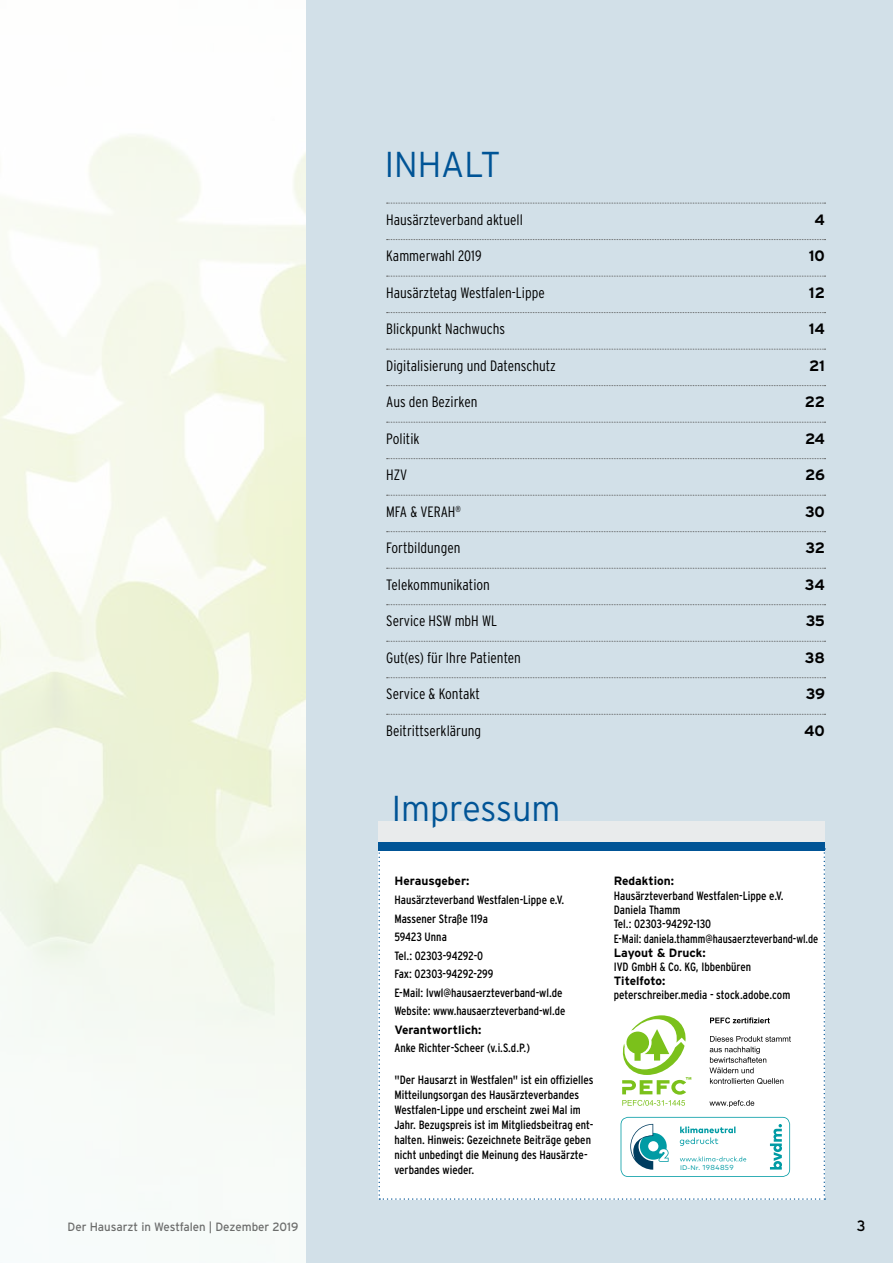
<style>
.page{position:relative;width:893px;height:1263px;background:#fff}
.page>*{position:absolute;margin:0;border:0;box-sizing:border-box;transform-origin:0 0}
.t1{font:300 36px "Interstate";color:#005496;scale:.95 1}
.t2{font:300 condensed 15px "Interstate";color:#000}
.t3{font:700 15px "Interstate";letter-spacing:-.015em;color:#000}
.t4{font:15px "Interstate";color:#000;scale:.96 1}
.t5{font:condensed 12px/18.5px "Interstate";color:#000}
.t6{font:700 12px "Interstate";color:#000}
.t7{font:12px "Interstate";color:#706f6f;scale:.96 1}
.t8{font:7.2px "Mark Pro";letter-spacing:.05em;color:#009ba4}
.s1{font-family:"Mark OT";font-size:6.6px}
</style>
<div class="page">
<div style="left:306px;top:0;width:587px;height:1263px;background:#d2e0e8"></div>
<div style="left:378px;top:821px;width:447px;height:21px;background:#e9ebec"></div>
<div style="left:378px;top:842px;width:447px;height:8px;background:#005496"></div>
<svg style="left:387px;top:203px;width:439px;height:1px"></svg>
<svg style="left:387px;top:239px;width:439px;height:1px"></svg>
<svg style="left:387px;top:276px;width:439px;height:1px"></svg>
<svg style="left:387px;top:312px;width:439px;height:1px"></svg>
<svg style="left:387px;top:349px;width:439px;height:1px"></svg>
<svg style="left:387px;top:385px;width:439px;height:1px"></svg>
<svg style="left:387px;top:422px;width:439px;height:1px"></svg>
<svg style="left:387px;top:458px;width:439px;height:1px"></svg>
<svg style="left:387px;top:495px;width:439px;height:1px"></svg>
<svg style="left:387px;top:531px;width:439px;height:1px"></svg>
<svg style="left:387px;top:568px;width:439px;height:1px"></svg>
<svg style="left:387px;top:604px;width:439px;height:1px"></svg>
<svg style="left:387px;top:641px;width:439px;height:1px"></svg>
<svg style="left:387px;top:677px;width:439px;height:1px"></svg>
<svg style="left:387px;top:714px;width:439px;height:1px"></svg>
<div style="left:379px;top:850px;width:446px;height:350px;background:#fff"></div>
<p class="t7" style="left:68px;top:1220px;width:242px">Der Hausarzt in Westfalen | Dezember 2019</p>
<h1 class="t1" style="left:385px;top:144px;width:123px">INHALT</h1>
<p class="t2" style="left:386px;top:211px;width:138px">Hausärzteverband aktuell</p>
<p class="t3" style="left:814px;top:211px;width:12px">4</p>
<p class="t2" style="left:386px;top:248px;width:97px">Kammerwahl 2019</p>
<p class="t3" style="left:809px;top:248px;width:18px">10</p>
<p class="t2" style="left:386px;top:284px;width:160px">Hausärztetag Westfalen-Lippe</p>
<p class="t3" style="left:809px;top:284px;width:18px">12</p>
<p class="t2" style="left:386px;top:321px;width:120px">Blickpunkt Nachwuchs</p>
<p class="t3" style="left:809px;top:321px;width:18px">14</p>
<p class="t2" style="left:386px;top:357px;width:171px">Digitalisierung und Datenschutz</p>
<p class="t3" style="left:809px;top:357px;width:17px">21</p>
<p class="t2" style="left:386px;top:394px;width:93px">Aus den Bezirken</p>
<p class="t3" style="left:805px;top:394px;width:22px">22</p>
<p class="t2" style="left:386px;top:430px;width:35px">Politik</p>
<p class="t3" style="left:805px;top:430px;width:21px">24</p>
<p class="t2" style="left:386px;top:467px;width:23px">HZV</p>
<p class="t3" style="left:805px;top:467px;width:21px">26</p>
<p class="t2" style="left:386px;top:503px;width:76px">MFA &amp; VERAH<sup>®</sup></p>
<p class="t3" style="left:805px;top:503px;width:21px">30</p>
<p class="t2" style="left:386px;top:540px;width:76px">Fortbildungen</p>
<p class="t3" style="left:805px;top:540px;width:21px">32</p>
<p class="t2" style="left:386px;top:576px;width:105px">Telekommunikation</p>
<p class="t3" style="left:805px;top:576px;width:22px">34</p>
<p class="t2" style="left:386px;top:613px;width:112px">Service HSW mbH WL</p>
<p class="t3" style="left:806px;top:613px;width:21px">35</p>
<p class="t2" style="left:386px;top:649px;width:136px">Gut(es) für Ihre Patienten</p>
<p class="t3" style="left:805px;top:649px;width:21px">38</p>
<p class="t2" style="left:386px;top:686px;width:95px">Service &amp; Kontakt</p>
<p class="t3" style="left:806px;top:686px;width:21px">39</p>
<p class="t2" style="left:386px;top:722px;width:96px">Beitrittserklärung</p>
<p class="t3" style="left:804px;top:722px;width:22px">40</p>
<h1 class="t1" style="left:392px;top:788px;width:179px">Impressum</h1>
<p class="t6" style="left:394px;top:874px;width:77px">Herausgeber:</p>
<p class="t5" style="left:394px;top:890px;width:173px">Hausärzteverband Westfalen-Lippe e.V.<br>Massener Straße 119a<br>59423 Unna<br>Tel.: 02303-94292-0<br>Fax: 02303-94292-299<br>E-Mail: lvwl@hausaerzteverband-wl.de<br>Website: www.hausaerzteverband-wl.de</p>
<p class="t6" style="left:394px;top:1022px;width:89px">Verantwortlich:</p>
<p class="t5" style="left:394px;top:1038px;width:137px">Anke Richter-Scheer (v.i.S.d.P.)</p>
<p class="t5" style="left:394px;top:1072px;width:201px;line-height:15px">"Der Hausarzt in Westfalen" ist ein offizielles Mitteilungsorgan des Hausärzteverbandes Westfalen-Lippe und erscheint zwei Mal im Jahr. Bezugspreis ist im Mitgliedsbeitrag ent&shy;halten. Hinweis: Gezeichnete Beiträge geben nicht unbedingt die Meinung des Hausärzte&shy;verbandes wieder.</p>
<p class="t6" style="left:614px;top:874px;width:62px">Redaktion:</p>
<p class="t5" style="left:614px;top:888px;width:206px;line-height:14.2px">Hausärzteverband Westfalen-Lippe e.V.<br>Daniela Thamm<br>Tel.: 02303-94292-130<br>E-Mail: daniela.thamm@hausaerzteverband-wl.de</p>
<p class="t6" style="left:614px;top:946px;width:93px">Layout &amp; Druck:</p>
<p class="t5" style="left:614px;top:957px;width:139px">IVD GmbH &amp; Co. KG, Ibbenbüren</p>
<p class="t6" style="left:614px;top:974px;width:53px">Titelfoto:</p>
<p class="t5" style="left:614px;top:986px;width:178px">peterschreiber.media - stock.adobe.com</p>
<p class="t8" style="left:680px;top:1162px;width:55px"><span class="s1">ID-Nr.</span> 1984859</p>
<p class="t4" style="left:857px;top:1217px;width:11px">3</p>
</div>
